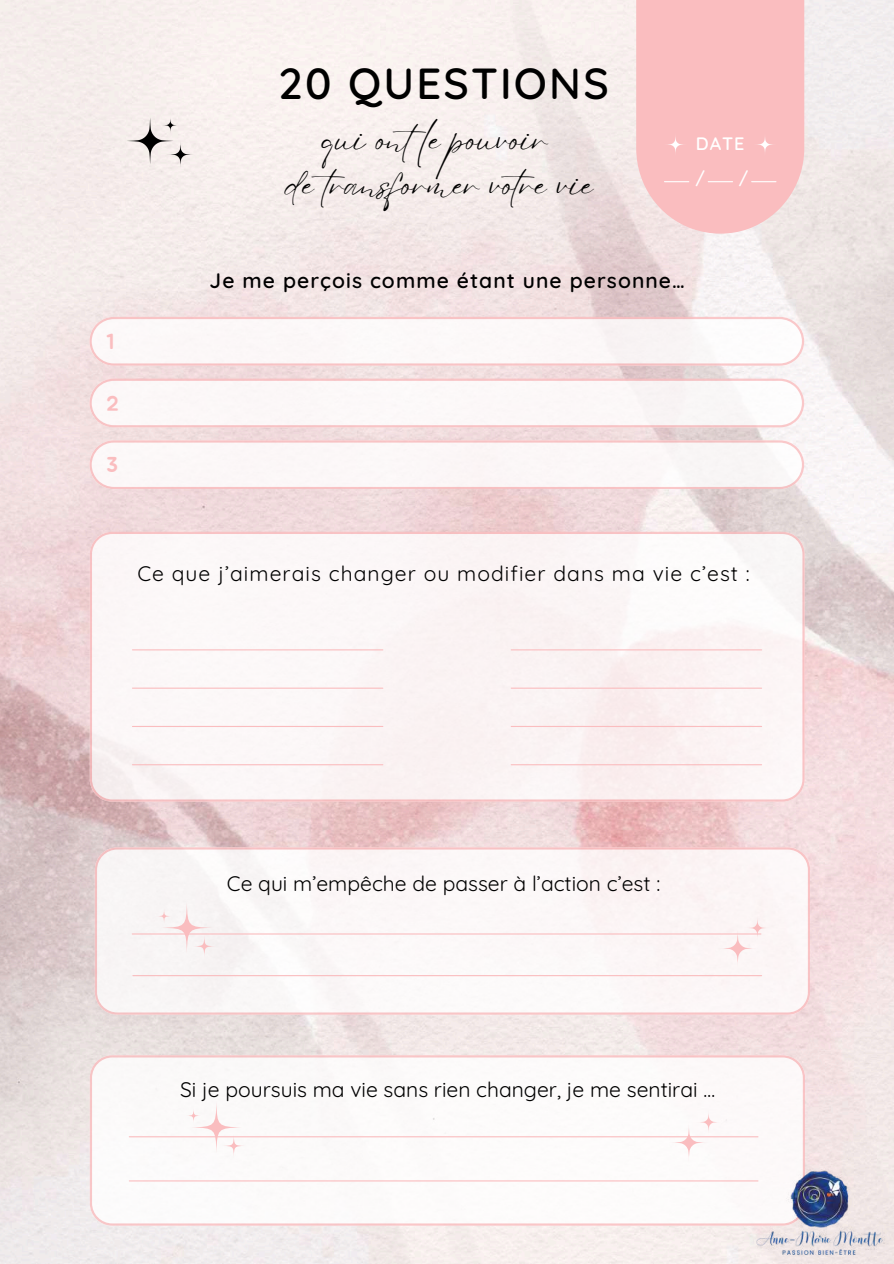
<style>
.page{position:relative;width:894px;height:1264px;background:#fff}
.page>*{position:absolute;margin:0;border:0;box-sizing:border-box;transform-origin:0 0}
.t1{font:600 43.5px "Quicksand";letter-spacing:.05em;color:#000}
.t2{font:34.5px "Eyesome Script";color:#000}
.t3{font:21px "Quicksand";color:#000}
.t4{font:21px "Quicksand";letter-spacing:.05em;color:#000}
.t5{font:600 21px "Quicksand";letter-spacing:.05em;color:#000}
.t6{font:21px "Jua";color:#fabdbf}
.t7{font:600 18px "Quicksand";color:#fff}
.t8{font:600 17.25px "Quicksand";color:#fff}
</style>
<div class="page">
<img style="left:0;top:0;width:893px;height:1263px">
<svg style="left:95px;top:847px;width:714px;height:167px"></svg>
<div style="left:90px;top:531px;width:714px;height:270px;background:#fbf5f6"></div>
<hr style="left:133px;top:975px;width:628px;height:1px;background:#fabdbf">
<hr style="left:132px;top:933px;width:628px;height:1px;background:#fabdbf">
<hr style="left:511px;top:764px;width:250px;height:1px;background:#fabdbf">
<hr style="left:511px;top:726px;width:250px;height:1px;background:#fabdbf">
<hr style="left:511px;top:687px;width:250px;height:1px;background:#fabdbf">
<hr style="left:511px;top:649px;width:250px;height:1px;background:#fabdbf">
<hr style="left:132px;top:764px;width:251px;height:1px;background:#fabdbf">
<hr style="left:132px;top:726px;width:251px;height:1px;background:#fabdbf">
<hr style="left:132px;top:687px;width:251px;height:1px;background:#fabdbf">
<hr style="left:132px;top:649px;width:251px;height:1px;background:#fabdbf">
<svg style="left:89px;top:440px;width:715px;height:49px"></svg>
<svg style="left:89px;top:378px;width:715px;height:49px"></svg>
<svg style="left:89px;top:317px;width:715px;height:49px"></svg>
<svg style="left:161px;top:902px;width:51px;height:51px;fill:#f8f4f4"></svg>
<svg style="left:157px;top:908px;width:14px;height:15px"></svg>
<svg style="left:193px;top:935px;width:22px;height:22px"></svg>
<svg style="left:717px;top:916px;width:52px;height:51px"></svg>
<svg style="left:636px;top:0;width:168px;height:234px"></svg>
<svg style="left:123px;top:114px;width:71px;height:54px"></svg>
<svg style="left:90px;top:1055px;width:714px;height:170px"></svg>
<hr style="left:129px;top:1136px;width:628px;height:1px;background:#fabdbf">
<hr style="left:129px;top:1180px;width:628px;height:1px;background:#fabdbf">
<svg style="left:669px;top:1110px;width:51px;height:51px"></svg>
<svg style="left:191px;top:1101px;width:51px;height:51px"></svg>
<svg style="left:186px;top:1108px;width:15px;height:15px"></svg>
<svg style="left:223px;top:1134px;width:22px;height:22px"></svg>
<img style="left:743px;top:1156px;width:150px;height:107px">
<p class="t6" style="left:107px;top:332px;width:10px">1</p>
<p class="t6" style="left:107px;top:394px;width:14px">2</p>
<p class="t6" style="left:107px;top:455px;width:13px">3</p>
<h1 class="t1" style="left:278px;top:55px;width:332px">20 QUESTIONS</h1>
<h2 class="t2" style="left:322px;top:118px;width:227px">qui ontle pouvoir</h2>
<h2 class="t2" style="left:286px;top:163px;width:308px">de transformer votre vie</h2>
<p class="t7" style="left:695px;top:132px;width:50px">DATE</p>
<p class="t8" style="left:695px;top:167px;width:11px">/</p>
<p class="t8" style="left:738px;top:167px;width:11px">/</p>
<p class="t5" style="left:209px;top:266px;width:476px">Je me perçois comme étant une personne…</p>
<p class="t4" style="left:137px;top:560px;width:613px">Ce que j’aimerais changer ou modifier dans ma vie c’est :</p>
<p class="t3" style="left:227px;top:869px;width:434px">Ce qui m’empêche de passer à l’action c’est :</p>
<p class="t3" style="left:180px;top:1075px;width:536px">Si je poursuis ma vie sans rien changer, je me sentirai …</p>
</div>
